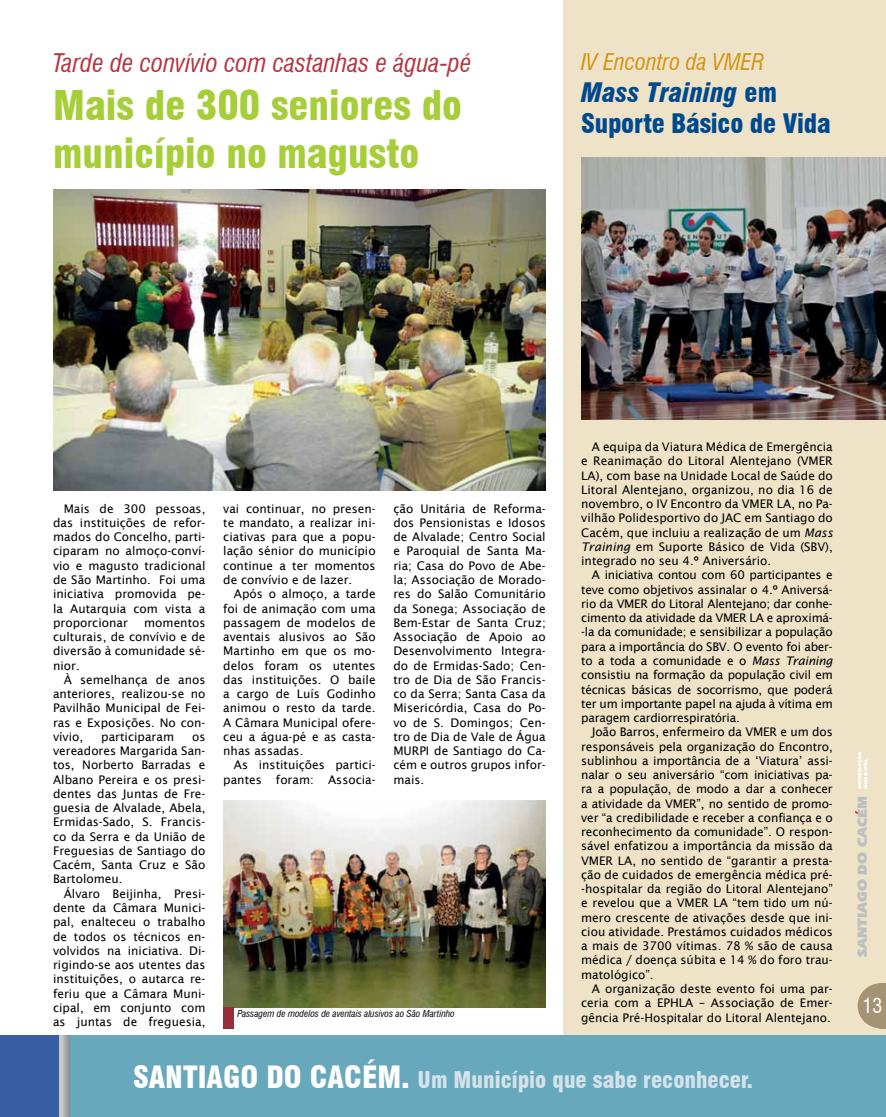
<style>
.page{position:relative;width:886px;height:1117px;background:#fff}
.page>*{position:absolute;margin:0;border:0;box-sizing:border-box;transform-origin:0 0}
.t1{font:900 condensed 40px/48px "Swiss 721 BT";color:#a6ce39}
.t2{font:900 condensed 26.25px/31.5px "Swiss 721 BT";letter-spacing:-.01em;color:#00498f}
.t3{font:italic condensed 25px "Swiss 721 BT";color:#b43542}
.t4{font:900 condensed 22.5px "Swiss 721 BT";color:#d5e2e9}
.t5{font:italic condensed 22.5px "Swiss 721 BT";color:#d39313}
.t6{font:condensed 20px "Swiss 721 BT";color:#fff}
.t7{font:900 13.75px "Eras IT Cby BT";color:#bcbec0}
.t8{font:11.88px/14.2px "Lucida Sans";color:#000;text-align:justify}
.t9{font:italic condensed 9.38px "Swiss 721 BT";color:#000}
.t10{font:900 5px/6px "Eras IT Cby BT";color:#fff}
.s1{font-style:italic}
.s2{font-size:30px;color:#fff}
</style>
<div class="page">
<div style="left:563px;top:0;width:323px;height:1116px;background:#eee3c7"></div>
<svg style="left:857px;top:983px;width:22px;height:45px"></svg>
<div style="left:879px;top:983px;width:7px;height:45px;background:#a49375"></div>
<div style="left:0;top:1035px;width:71px;height:81px;background:#375ea4"></div>
<svg style="left:59px;top:1035px;width:12px;height:81px"></svg>
<div style="left:71px;top:1035px;width:815px;height:81px;background:#67a8bd"></div>
<img style="left:581px;top:157px;width:305px;height:262px">
<img style="left:53px;top:190px;width:493px;height:300px">
<img style="left:223px;top:800px;width:323px;height:207px">
<div style="left:223px;top:1007px;width:11px;height:21px;background:#962e3b"></div>
<h3 class="t3" style="left:53px;top:48px;width:420px">Tarde de convívio com castanhas e água-pé</h3>
<h1 class="t1" style="left:53px;top:82px;width:410px">Mais de 300 seniores do município no magusto</h1>
<h3 class="t5" style="left:581px;top:49px;width:184px">IV Encontro da VMER</h3>
<h2 class="t2" style="left:581px;top:76px;width:251px"><span class="s1">Mass Training</span> em<br>Suporte Básico de Vida</h2>
<p class="t8" style="left:53px;top:501px;width:154px;text-indent:11px">Mais de 300 pessoas, das instituições de refor&shy;mados do Concelho, parti&shy;ciparam no almoço-conví&shy;vio e magusto tradicional de São Martinho. Foi uma iniciativa promovida pe&shy;la Autarquia com vista a proporcionar</p>
<p class="t8" style="left:53px;top:615px;width:154px;text-indent:91px">momentos culturais, de convívio e de diversão à comunidade sé&shy;nior.</p>
<p class="t8" style="left:53px;top:672px;width:154px;text-indent:11px">À semelhança de anos anteriores, realizou-se no Pavilhão Municipal de Fei&shy;ras e Exposições. No con&shy;vívio,</p>
<p class="t8" style="left:101px;top:729px;width:74px">participaram</p>
<p class="t8" style="left:53px;top:729px;width:154px;text-indent:139px">os vereadores Margarida San&shy;tos, Norberto Barradas e Albano Pereira e os presi&shy;dentes das Juntas de Fre&shy;guesia de Alvalade, Abela, Ermidas-Sado, S. Francis&shy;co da Serra e da União de Freguesias de Santiago do Cacém, Santa Cruz e São Bartolomeu.</p>
<p class="t8" style="left:53px;top:886px;width:154px;text-indent:11px">Álvaro Beijinha, Presi&shy;dente da Câmara Munici&shy;pal, enalteceu o trabalho de todos os técnicos en&shy;volvidos na iniciativa. Di&shy;rigindo-se aos utentes das instituições, o autarca re&shy;feriu que a Câmara Muni&shy;cipal, em conjunto com as juntas de freguesia,</p>
<p class="t8" style="left:223px;top:501px;width:154px">vai continuar, no presen&shy;te mandato, a realizar ini&shy;ciativas para que a popu&shy;lação sénior do município continue a ter momentos de convívio e de lazer.</p>
<p class="t8" style="left:223px;top:586px;width:154px;text-indent:11px">Após o almoço, a tarde foi de animação com uma passagem de modelos de aventais alusivos ao São Martinho em que os mo&shy;delos foram os utentes das instituições. O baile a cargo de Luís Godinho animou o resto da tarde.<br>A Câmara Municipal ofere&shy;ceu a água-pé e as casta&shy;nhas assadas.</p>
<p class="t8" style="left:223px;top:757px;width:154px;text-align:right">As instituições partici&shy;pantes foram: Associa-</p>
<p class="t8" style="left:393px;top:501px;width:154px">ção Unitária de Reforma&shy;dos Pensionistas e Idosos de Alvalade; Centro Social e Paroquial de Santa Ma&shy;ria; Casa do Povo de Abe&shy;la; Associação de Morado&shy;res do Salão Comunitário da Sonega; Associação de Bem-Estar de Santa Cruz; Associação de Apoio ao Desenvolvimento Integra&shy;do de Ermidas-Sado; Cen&shy;tro de Dia de São Francis&shy;co da Serra; Santa Casa da Misericórdia, Casa do Po&shy;vo de S. Domingos; Cen&shy;tro de Dia de Vale de Água MURPI de Santiago do Ca&shy;cém e outros grupos infor&shy;mais.</p>
<p class="t9" style="left:237px;top:1007px;width:219px">Passagem de modelos de aventais alusivos ao São Martinho</p>
<p class="t8" style="left:581px;top:439px;width:253px;text-indent:11px">A equipa da Viatura Médica de Emergência e Reanimação do Litoral Alentejano (VMER LA), com base na Unidade Local de Saúde do Litoral Alentejano, organizou, no dia 16 de novembro, o IV Encontro da VMER LA, no Pa&shy;vilhão Polidesportivo do JAC em Santiago do Cacém, que incluiu a realização de um <span class="s1">Mass Training</span> em Suporte Básico de Vida (SBV), integrado no seu 4.º Aniversário.</p>
<p class="t8" style="left:581px;top:568px;width:253px;text-indent:11px">A iniciativa contou com 60 participantes e teve como objetivos assinalar o 4.º Aniversá&shy;rio da VMER do Litoral Alentejano; dar conhe&shy;cimento da atividade da VMER LA e aproximá--la da comunidade; e sensibilizar a população para a importância do SBV. O evento foi aber&shy;to a toda a comunidade e o <span class="s1">Mass Training </span>consistiu na formação da população civil em técnicas básicas de socorrismo, que poderá ter um importante papel na ajuda à vítima em paragem cardiorrespiratória.</p>
<p class="t8" style="left:581px;top:724px;width:253px;text-indent:11px">João Barros, enfermeiro da VMER e um dos responsáveis pela organização do Encontro, sublinhou a importância de a ‘Viatura’ assi&shy;nalar o seu aniversário “com iniciativas pa&shy;ra a população, de modo a dar a conhecer a atividade da VMER”, no sentido de promo&shy;ver “a credibilidade e receber a confiança e o reconhecimento da comunidade”. O respon&shy;sável enfatizou a importância da missão da VMER LA, no sentido de “garantir a presta&shy;ção de cuidados de emergência médica pré--hospitalar da região do Litoral Alentejano” e revelou que a VMER LA “tem tido um nú&shy;mero crescente de ativações desde que ini&shy;ciou atividade. Prestámos cuidados médicos a mais de 3700 vítimas. 78 % são de causa médica / doença súbita e 14 % do foro trau&shy;matológico”.</p>
<p class="t8" style="left:581px;top:981px;width:253px;text-indent:11px">A organização deste evento foi uma par&shy;ceria com a EPHLA – Associação de Emer&shy;gência Pré-Hospitalar do Litoral Alentejano.</p>
<h3 class="t4" style="left:133px;top:1065px;width:621px"><span class="s2">SANTIAGO DO CACÉM.</span> Um Município que sabe reconhecer.</h3>
<p class="t10" style="left:857px;top:788px;width:39px;rotate:-90deg">INFORMAÇÃO<br>MUNICIPAL</p>
<p class="t7" style="left:854px;top:957px;width:163px;rotate:-90deg">SANTIAGO DO CACEM</p>
<h3 class="t6" style="left:862px;top:993px;width:21px">13</h3>
</div>
